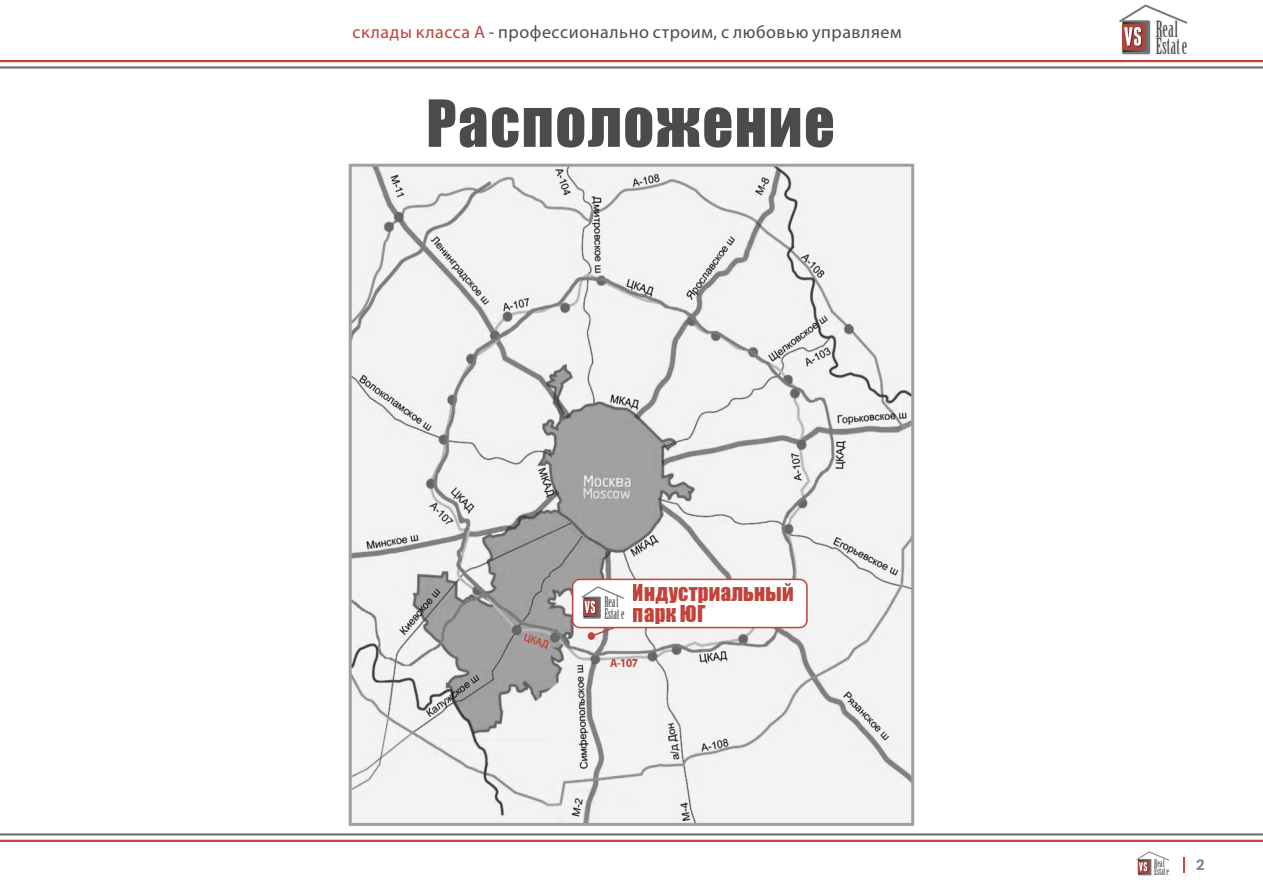
<style>
.page{position:relative;width:1263px;height:893px;background:#fff}
.page>*{position:absolute;margin:0;border:0;box-sizing:border-box;transform-origin:0 0}
.t1{font:60px "Impact";letter-spacing:.03em;color:#4c4b4b}
.t2{font:21.9px/17.5px "Birch Std";color:#4d4d4c;scale:.92 1}
.t3{font:21.45px/21px "Impact";letter-spacing:.015em;color:#c2433a;scale:.96 1}
.t4{font:18px "Myriad Pro";letter-spacing:.03em;color:#4c4b4b}
.t5{font:600 14.85px "Poppins";color:#808184}
.t6{font:14.25px/11.4px "Birch Std";color:#4d4d4c;scale:.89 1}
.t7{font:700 11.85px "Myriad Pro";color:#c2433a;scale:.96 1}
.t8{font:600 10.65px "Myriad Pro";color:#c2433a}
.t9{font:10.5px "Birch Std";color:#4d4d4c;scale:.92 1}
.s1{color:#c24239}
</style>
<div class="page">
<hr style="left:0;top:60px;width:1263px;height:2px;background:#c2433a">
<hr style="left:0;top:66px;width:1263px;height:3px;background:#757676">
<svg style="left:1119px;top:4px;width:68px;height:50px"></svg>
<hr style="left:0;top:840px;width:1263px;height:2px;background:#c2433a">
<hr style="left:0;top:833px;width:1263px;height:2px;background:#757676">
<img style="left:353px;top:168px;width:557px;height:654px">
<div style="left:573px;top:579px;width:234px;height:49px;background:#fff;border-radius:7px"></div>
<div style="left:572px;top:579px;width:236px;height:49px;border:2px solid #c2433a;border-radius:7px"></div>
<div style="left:588px;top:632px;width:7px;height:8px;background:#c2433a;border-radius:50%"></div>
<svg style="left:589px;top:626px;width:27px;height:12px"></svg>
<svg style="left:581px;top:586px;width:43px;height:33px"></svg>
<div style="left:349px;top:164px;width:565px;height:662px;border:3px solid #a1a0a0"></div>
<div style="left:608px;top:660px;width:32px;height:13px;background:#f3f2f2"></div>
<svg style="left:1183px;top:858px;width:2px;height:15px"></svg>
<svg style="left:1138px;top:859px;width:13px;height:16px"></svg>
<svg style="left:1136px;top:851px;width:33px;height:22px"></svg>
<p class="t4" style="left:353px;top:25px;width:551px"><span class="s1">склады класса А</span> - профессионально строим, с любовью управляем</p>
<p class="t2" style="left:1156px;top:22px;width:35px">Real<br>Estate</p>
<h1 class="t1" style="left:426px;top:99px;width:410px">Расположение</h1>
<p class="t8" style="left:526px;top:632px;width:28px;rotate:19deg">ЦКАД</p>
<p class="t6" style="left:604px;top:598px;width:24px">Real<br>Estat e</p>
<p class="t3" style="left:633px;top:583px;width:169px">Индустриальный парк ЮГ</p>
<p class="t7" style="left:610px;top:658px;width:31px;rotate:-1deg">А-107</p>
<p class="t9" style="left:1154px;top:859px;width:13px">Real</p>
<p class="t5" style="left:1196px;top:854px;width:10px">2</p>
<p class="t9" style="left:1154px;top:867px;width:18px">Estate</p>
</div>
